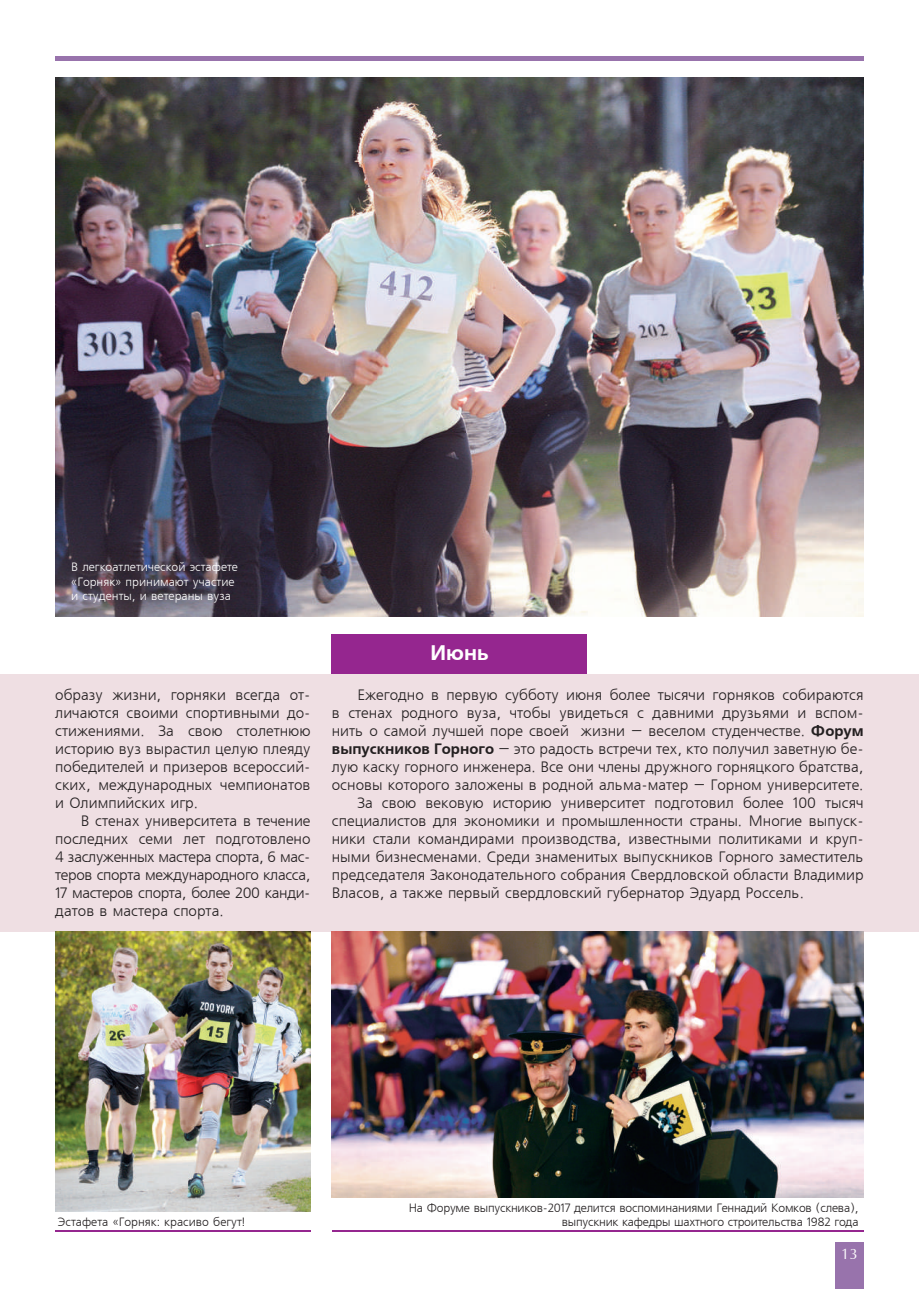
<style>
.page{position:relative;width:919px;height:1289px;background:#fff}
.page>*{position:absolute;margin:0;border:0;box-sizing:border-box;transform-origin:0 0}
.t1{font:21px "AXP Free Set C Bold";color:#fff}
.t2{font:15px/18px "Free Set CTT";color:#231f20;text-align:justify}
.t3{font:15px "AG Opus";color:#fff}
.t4{font:12px/14.4px "Free Set CTT";letter-spacing:-.02em;color:#231f20;text-align:right}
.t5{font:12px/14.4px "Free Set CTT";color:#fff}
.t6{font:12px "Free Set CTT";color:#231f20}
.s1{font-family:"AXP Free Set C Bold"}
</style>
<div class="page">
<div style="left:835px;top:1242px;width:28px;height:46px;background:#9873ac"></div>
<hr style="left:55px;top:56px;width:808px;height:4px;background:#9873ac">
<div style="left:0;top:673px;width:918px;height:258px;background:#efdfe3"></div>
<img style="left:56px;top:931px;width:254px;height:280px">
<img style="left:55px;top:78px;width:808px;height:539px">
<div style="left:332px;top:634px;width:255px;height:39px;background:#95268f"></div>
<hr style="left:55px;top:1230px;width:255px;height:1px;background:#95268f">
<hr style="left:332px;top:1230px;width:531px;height:1px;background:#95268f">
<img style="left:332px;top:931px;width:531px;height:266px">
<p class="t5" style="left:71px;top:560px;width:168px">В легкоатлетической эстафете «Горняк» принимают участие и студенты, и ветераны вуза</p>
<p class="t2" style="left:55px;top:686px;width:257px">образу жизни, горняки всегда от&shy;личаются своими спортивными до&shy;стижениями. За свою столетнюю историю вуз вырастил целую плеяду победителей и призеров всероссий&shy;ских, международных чемпионатов и Олимпийских игр.</p>
<p class="t2" style="left:55px;top:812px;width:257px;text-indent:26px">В стенах университета в течение последних семи лет подготовлено 4 заслуженных мастера спорта, 6 мас&shy;теров спорта международного класса, 17 мастеров спорта, более 200 канди&shy;датов в мастера спорта.</p>
<h1 class="t1" style="left:430px;top:641px;width:59px">Июнь</h1>
<p class="t2" style="left:357px;top:686px;width:507px">Ежегодно в первую субботу июня более тысячи горняков собираются</p>
<p class="t2" style="left:332px;top:704px;width:533px">в стенах родного вуза, чтобы увидеться с давними друзьями и вспом-</p>
<p class="t2" style="left:332px;top:722px;width:533px">нить о самой лучшей поре своей жизни – веселом студенчестве. <span class="s1">Форум</span></p>
<p class="t2" style="left:332px;top:740px;width:533px"><span class="s1">выпускников Горного</span> – это радость встречи тех, кто получил заветную бе-</p>
<p class="t2" style="left:332px;top:758px;width:533px">лую каску горного инженера. Все они члены дружного горняцкого братства,</p>
<p class="t2" style="left:332px;top:776px;width:533px">основы которого заложены в родной альма-матер – Горном университете.</p>
<p class="t2" style="left:357px;top:794px;width:508px">За свою вековую историю университет подготовил более 100 тысяч</p>
<p class="t2" style="left:332px;top:812px;width:533px">специалистов для экономики и промышленности страны. Многие выпуск-</p>
<p class="t2" style="left:332px;top:830px;width:533px">ники стали командирами производства, известными политиками и круп-</p>
<p class="t2" style="left:332px;top:848px;width:533px">ными бизнесменами. Среди знаменитых выпускников Горного заместитель</p>
<p class="t2" style="left:332px;top:866px;width:533px">председателя Законодательного собрания Свердловской области Владимир</p>
<p class="t2" style="left:332px;top:884px;width:473px">Власов, а также первый свердловский губернатор Эдуард Россель.</p>
<p class="t6" style="left:58px;top:1215px;width:189px">Эстафета «Горняк: красиво бегут!</p>
<p class="t4" style="left:409px;top:1200px;width:451px">На Форуме выпускников-2017 делится воспоминаниями Геннадий Комков (слева), выпускник кафедры шахтного строительства 1982 года</p>
<p class="t3" style="left:841px;top:1245px;width:18px">13</p>
</div>
